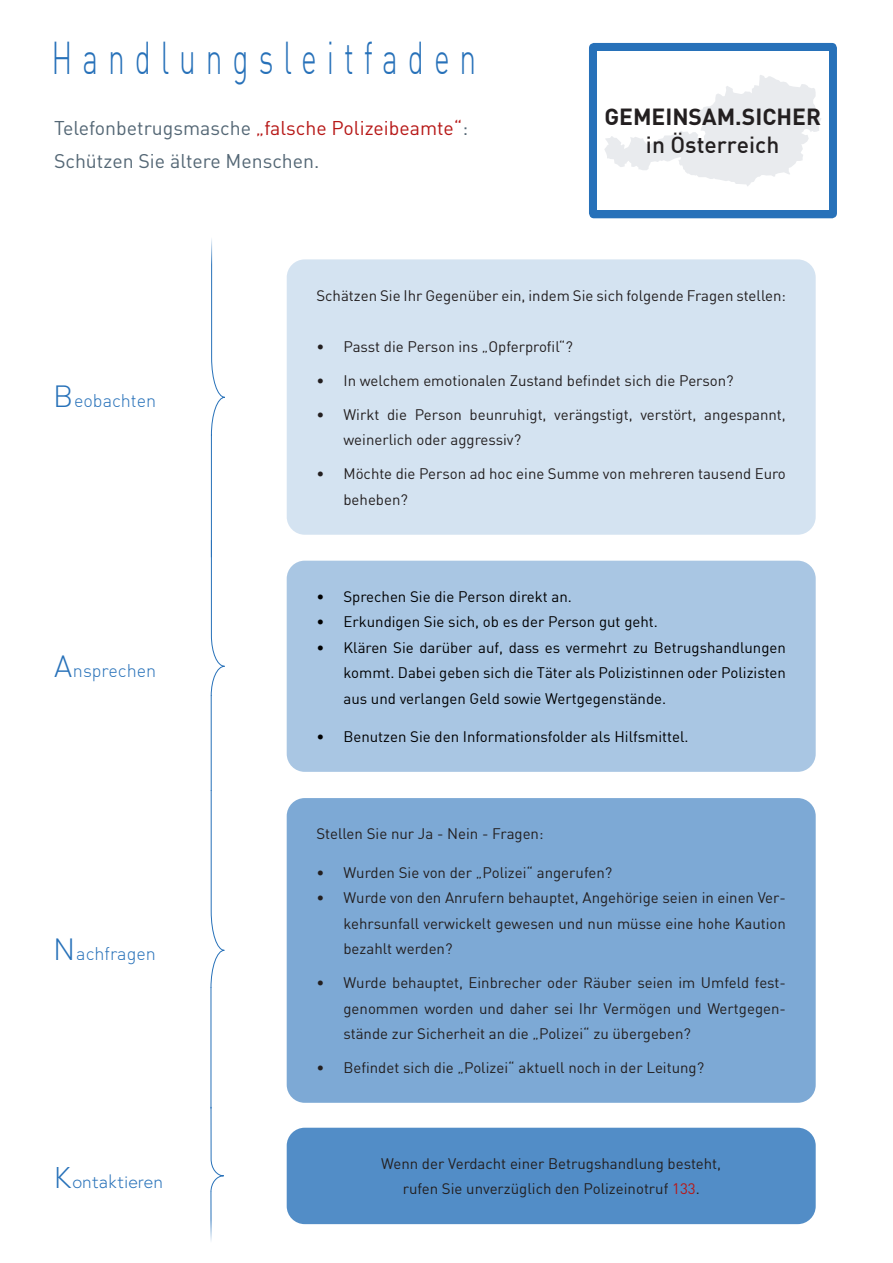
<style>
.page{position:relative;width:893px;height:1263px;background:#fff}
.page>*{position:absolute;margin:0;border:0;box-sizing:border-box;transform-origin:0 0}
.t1{font:300 45px "DIN";letter-spacing:.33em;color:#2771b9;scale:.67 1}
.t2{font:700 22.95px/27.5px "DIN";color:#231f20;text-align:center}
.t3{font:19.5px "DIN";color:#b71817}
.t4{font:19.5px "DIN";color:#546775}
.t5{font:300 18px "DIN";color:#2771b9}
.t6{font:300 18px "Europa Austria";color:#2771b9}
.t7{font:15px/25.5px "DIN";color:#231f20}
.t8{font:15px/25.5px "DIN";color:#000001;text-align:justify}
.s1{color:#546775}
.s2{font-weight:500}
.s3{font-size:30px}
.s4{color:#b71817}
</style>
<div class="page">
<svg style="left:210px;top:238px;width:15px;height:1003px"></svg>
<div style="left:287px;top:561px;width:529px;height:211px;background:#a9c6e3;border-radius:18px"></div>
<div style="left:287px;top:798px;width:529px;height:305px;background:#7da9d5;border-radius:18px"></div>
<div style="left:287px;top:259px;width:529px;height:276px;background:#d4e3f1;border-radius:18px"></div>
<div style="left:287px;top:1128px;width:529px;height:96px;background:#528dc7;border-radius:18px"></div>
<div style="left:589px;top:43px;width:248px;height:175px;background:#2771b9;border-radius:5px"></div>
<div style="left:597px;top:51px;width:232px;height:159px;background:#fff"></div>
<svg style="left:604px;top:75px;width:217px;height:111px"></svg>
<p class="t1" style="left:52px;top:30px;width:636px">Handlungsleitfaden</p>
<p class="t3" style="left:54px;top:116px;width:416px"><span class="s1">Telefonbetrugsmasche</span> „falsche Polizeibeamte“<span class="s1">:</span></p>
<p class="t4" style="left:54px;top:149px;width:267px">Schützen Sie ältere Menschen.</p>
<p class="t2" style="left:604px;top:102px;width:218px">GEMEINSAM.SICHER <span class="s2">in Österreich</span></p>
<p class="t5" style="left:53px;top:389px;width:105px"><span class="s3">B</span>eobachten</p>
<p class="t5" style="left:54px;top:659px;width:104px"><span class="s3">A</span>nsprechen</p>
<p class="t5" style="left:53px;top:942px;width:104px"><span class="s3">N</span>achfragen</p>
<p class="t6" style="left:54px;top:1170px;width:110px"><span class="s3">K</span>ontaktieren</p>
<p class="t7" style="left:316px;top:282px;width:471px">Schätzen Sie Ihr Gegenüber ein, indem Sie sich folgende Fragen stellen:</p>
<p class="t7" style="left:316px;top:333px;width:258px">• Passt die Person ins „Opferprofil“?</p>
<p class="t7" style="left:316px;top:367px;width:419px">• In welchem emotionalen Zustand befindet sich die Person?</p>
<p class="t7" style="left:343px;top:401px;width:444px;text-indent:-27px">• Wirkt die Person beunruhigt, verängstigt, verstört, angespannt, weinerlich oder aggressiv?</p>
<p class="t7" style="left:343px;top:461px;width:444px;text-indent:-27px">• Möchte die Person ad hoc eine Summe von mehreren tausend Euro beheben?</p>
<p class="t8" style="left:316px;top:583px;width:257px">• Sprechen Sie die Person direkt an.</p>
<p class="t8" style="left:316px;top:609px;width:343px">• Erkundigen Sie sich, ob es der Person gut geht.</p>
<p class="t8" style="left:343px;top:634px;width:444px;text-indent:-27px">• Klären Sie darüber auf, dass es vermehrt zu Betrugshandlungen kommt. Dabei geben sich die Täter als Polizistinnen oder Polizisten aus und verlangen Geld sowie Wertgegenstände.</p>
<p class="t8" style="left:316px;top:724px;width:374px">• Benutzen Sie den Informationsfolder als Hilfsmittel.</p>
<p class="t7" style="left:316px;top:821px;width:229px">Stellen Sie nur Ja - Nein - Fragen:</p>
<p class="t7" style="left:316px;top:859px;width:297px">• Wurden Sie von der „Polizei“ angerufen?</p>
<p class="t7" style="left:343px;top:884px;width:444px;text-align:justify;text-indent:-27px">• Wurde von den Anrufern behauptet, Angehörige seien in einen Ver&shy;kehrsunfall verwickelt gewesen und nun müsse eine hohe Kaution bezahlt werden?</p>
<p class="t7" style="left:343px;top:969px;width:444px;text-align:justify;text-indent:-27px">• Wurde behauptet, Einbrecher oder Räuber seien im Umfeld fest&shy;genommen worden und daher sei Ihr Vermögen und Wertgegen&shy;stände zur Sicherheit an die „Polizei“ zu übergeben?</p>
<p class="t7" style="left:316px;top:1054px;width:389px">• Befindet sich die „Polizei“ aktuell noch in der Leitung?</p>
<p class="t7" style="left:381px;top:1150px;width:342px">Wenn der Verdacht einer Betrugshandlung besteht,</p>
<p class="t7" style="left:403px;top:1176px;width:298px">rufen Sie unverzüglich den Polizeinotruf <span class="s4">133</span>.</p>
</div>
